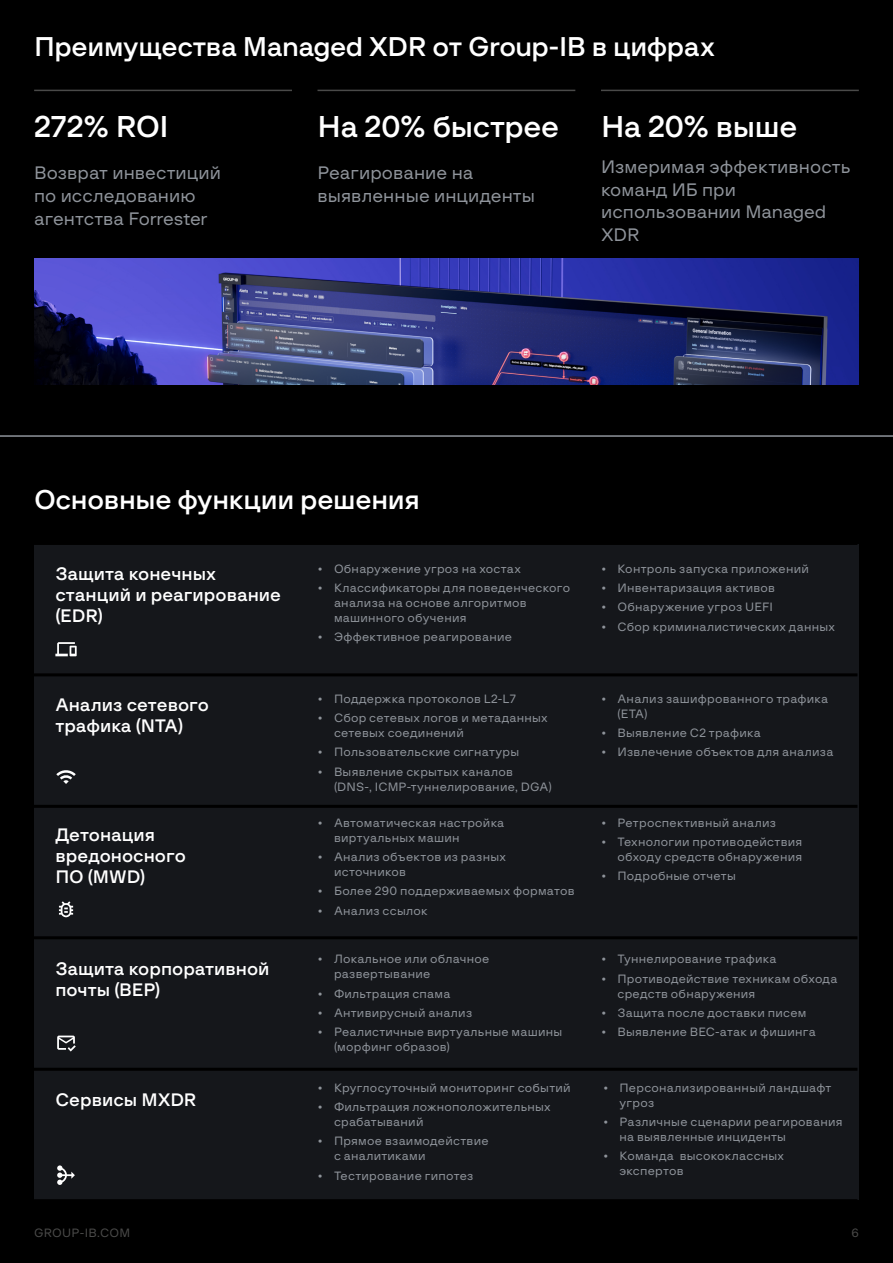
<style>
.page{position:relative;width:893px;height:1263px;background:#000}
.page>*{position:absolute;margin:0;border:0;box-sizing:border-box;transform-origin:0 0}
.t1{font:30px "G font Medium";letter-spacing:-.01em;color:#fff}
.t2{font:27px "G font Medium";letter-spacing:-.01em;color:#fff}
.t3{font:18px/22.5px "G font Regular";letter-spacing:.005em;color:#8f949b}
.t4{font:18px/21px "G font Medium";color:#fff}
.t5{font:12px/15px "G font Regular";letter-spacing:.02em;color:#8f949b}
.t6{font:12px "G font Regular";letter-spacing:.02em;color:#4a4a49}
</style>
<div class="page">
<hr style="left:34px;top:90px;width:258px;height:1px;background:#4a4a49">
<hr style="left:317px;top:90px;width:258px;height:1px;background:#4a4a49">
<hr style="left:601px;top:90px;width:258px;height:1px;background:#4a4a49">
<img style="left:35px;top:258px;width:823px;height:126px">
<hr style="left:0;top:435px;width:893px;height:2px;background:#8f949b">
<div style="left:34px;top:544px;width:825px;height:655px;background:#15171b"></div>
<hr style="left:34px;top:673px;width:823px;height:3px;background:#000">
<hr style="left:34px;top:805px;width:823px;height:3px;background:#000">
<hr style="left:34px;top:936px;width:823px;height:3px;background:#000">
<hr style="left:34px;top:1068px;width:823px;height:3px;background:#000">
<hr style="left:34px;top:542px;width:823px;height:3px;background:#000">
<svg style="left:55px;top:642px;width:22px;height:14px"></svg>
<svg style="left:56px;top:770px;width:20px;height:14px"></svg>
<svg style="left:59px;top:901px;width:14px;height:16px"></svg>
<svg style="left:57px;top:1035px;width:19px;height:16px"></svg>
<svg style="left:57px;top:1165px;width:18px;height:20px"></svg>
<h2 class="t2" style="left:34px;top:32px;width:682px">Преимущества Managed XDR от Group-IB в цифрах</h2>
<h1 class="t1" style="left:34px;top:111px;width:136px">272% ROI</h1>
<h1 class="t1" style="left:317px;top:111px;width:243px">На 20% быстрее</h1>
<h3 class="t3" style="left:34px;top:162px;width:188px">Возврат инвестиций по исследованию агентства Forrester</h3>
<h3 class="t3" style="left:317px;top:162px;width:219px">Реагирование на выявленные инциденты</h3>
<h1 class="t1" style="left:601px;top:111px;width:198px">На 20% выше</h1>
<h3 class="t3" style="left:601px;top:156px;width:251px">Измеримая эффективность команд ИБ при использовании Managed<br>XDR</h3>
<h2 class="t2" style="left:34px;top:485px;width:387px">Основные функции решения</h2>
<h3 class="t4" style="left:55px;top:563px;width:227px">Защита конечных станций и реагирование (EDR)</h3>
<h3 class="t4" style="left:55px;top:694px;width:155px">Анализ сетевого трафика (NTA)</h3>
<h3 class="t4" style="left:55px;top:824px;width:132px">Детонация вредоносного<br>ПО (MWD)</h3>
<h3 class="t4" style="left:55px;top:958px;width:216px">Защита корпоративной почты (BEP)</h3>
<h3 class="t4" style="left:55px;top:1090px;width:143px">Сервисы MXDR</h3>
<p class="t5" style="left:317px;top:561px;width:205px">• Обнаружение угроз на хостах</p>
<p class="t5" style="left:334px;top:580px;width:238px;text-indent:-16px">• Классификаторы для поведенческого анализа на основе алгоритмов машинного обучения</p>
<p class="t5" style="left:317px;top:630px;width:196px">• Эффективное реагирование</p>
<p class="t5" style="left:317px;top:691px;width:200px">• Поддержка протоколов L2-L7</p>
<p class="t5" style="left:334px;top:710px;width:215px;text-indent:-16px">• Сбор сетевых логов и метаданных сетевых соединений</p>
<p class="t5" style="left:317px;top:745px;width:203px">• Пользовательские сигнатуры</p>
<p class="t5" style="left:334px;top:764px;width:219px;text-indent:-16px">• Выявление скрытых каналов (DNS-, ICMP-туннелирование, DGA)</p>
<p class="t5" style="left:334px;top:815px;width:172px;text-indent:-16px">• Автоматическая настройка виртуальных машин</p>
<p class="t5" style="left:334px;top:849px;width:173px;text-indent:-16px">• Анализ объектов из разных источников</p>
<p class="t5" style="left:317px;top:884px;width:259px">• Более 290 поддерживаемых форматов</p>
<p class="t5" style="left:317px;top:903px;width:112px">• Анализ ссылок</p>
<p class="t5" style="left:334px;top:952px;width:157px;text-indent:-16px">• Локальное или облачное развертывание</p>
<p class="t5" style="left:317px;top:986px;width:134px">• Фильтрация спама</p>
<p class="t5" style="left:317px;top:1005px;width:156px">• Антивирусный анализ</p>
<p class="t5" style="left:334px;top:1025px;width:230px;text-indent:-16px">• Реалистичные виртуальные машины (морфинг образов)</p>
<p class="t5" style="left:317px;top:1080px;width:255px">• Круглосуточный мониторинг событий</p>
<p class="t5" style="left:334px;top:1100px;width:218px;text-indent:-16px">• Фильтрация ложноположительных срабатываний</p>
<p class="t5" style="left:334px;top:1134px;width:156px;text-indent:-16px">• Прямое взаимодействие с аналитиками</p>
<p class="t5" style="left:317px;top:1168px;width:158px">• Тестирование гипотез</p>
<p class="t5" style="left:601px;top:561px;width:210px">• Контроль запуска приложений</p>
<p class="t5" style="left:601px;top:580px;width:176px">• Инвентаризация активов</p>
<p class="t5" style="left:601px;top:600px;width:174px">• Обнаружение угроз UEFI</p>
<p class="t5" style="left:601px;top:619px;width:236px">• Сбор криминалистических данных</p>
<p class="t5" style="left:617px;top:691px;width:212px;text-indent:-16px">• Анализ зашифрованного трафика (ETA)</p>
<p class="t5" style="left:601px;top:725px;width:161px">• Выявление С2 трафика</p>
<p class="t5" style="left:601px;top:745px;width:234px">• Извлечение объектов для анализа</p>
<p class="t5" style="left:601px;top:815px;width:177px">• Ретроспективный анализ</p>
<p class="t5" style="left:601px;top:834px;width:203px;text-align:right">• Технологии противодействия обходу средств обнаружения</p>
<p class="t5" style="left:601px;top:869px;width:136px">• Подробные отчеты</p>
<p class="t5" style="left:601px;top:952px;width:177px">• Туннелирование трафика</p>
<p class="t5" style="left:617px;top:971px;width:221px;text-indent:-16px">• Противодействие техникам обхода средств обнаружения</p>
<p class="t5" style="left:601px;top:1005px;width:207px">• Защита после доставки писем</p>
<p class="t5" style="left:601px;top:1025px;width:216px">• Выявление BEC-атак и фишинга</p>
<p class="t5" style="left:619px;top:1080px;width:213px;text-indent:-16px">• Персонализированный ландшафт угроз</p>
<p class="t5" style="left:619px;top:1115px;width:225px;text-indent:-16px">• Различные сценарии реагирования на выявленные инциденты</p>
<p class="t5" style="left:619px;top:1149px;width:166px;text-indent:-16px">• Команда высококлассных экспертов</p>
<p class="t6" style="left:34px;top:1227px;width:98px">GROUP-IB.COM</p>
<p class="t6" style="left:852px;top:1227px;width:9px">6</p>
</div>
